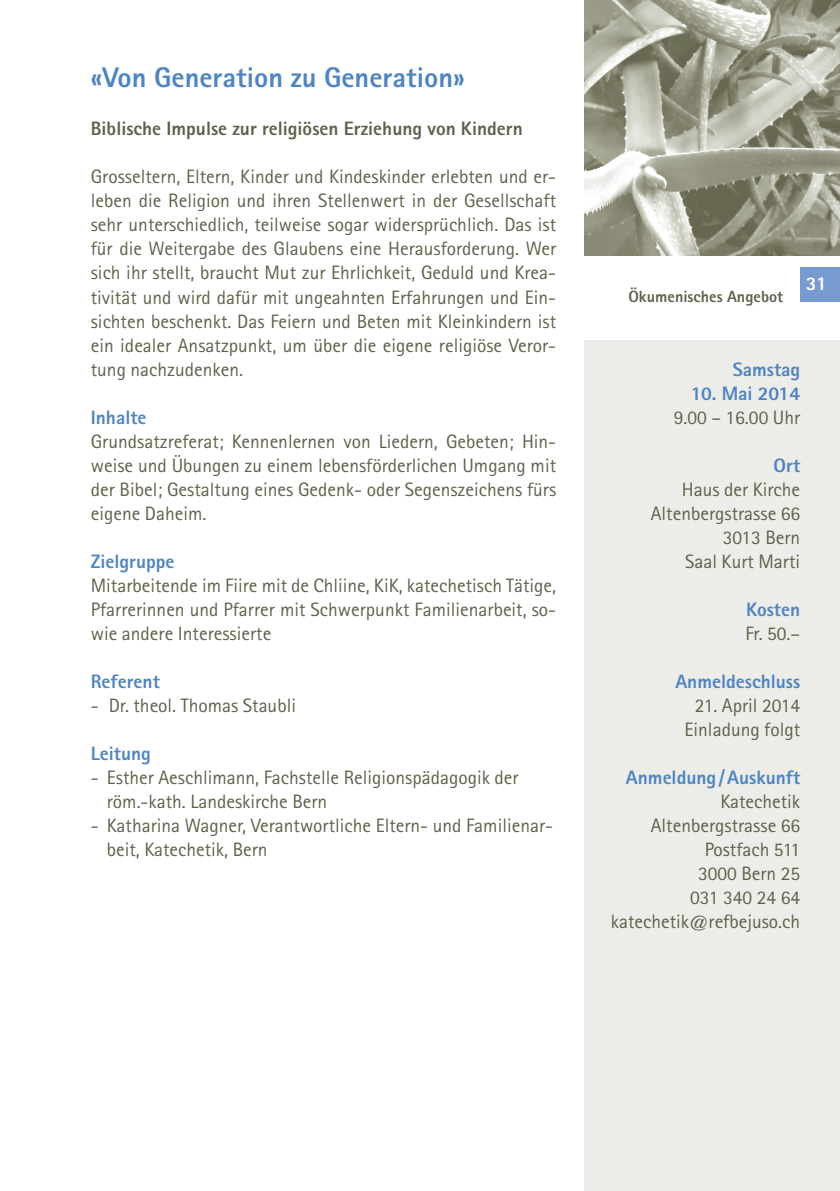
<style>
.page{position:relative;width:840px;height:1191px;background:#fff}
.page>*{position:absolute;margin:0;border:0;box-sizing:border-box;transform-origin:0 0}
.t1{font:800 28.4px "Agfa Rotis Sans Serif";color:#4d84c4}
.t2{font:19.4px/24px "Agfa Rotis Sans Serif";color:#60614b;text-align:justify}
.t3{font:800 19.4px "Agfa Rotis Sans Serif";color:#4d84c4}
.t4{font:800 19.4px "Agfa Rotis Sans Serif";color:#60614b}
.t5{font:800 19.4px "Agfa Rotis Sans Serif";color:#fff}
.t6{font:800 16.2px "Agfa Rotis Sans Serif";color:#60614b}
</style>
<div class="page">
<div style="left:799px;top:267px;width:40px;height:34px;background:#779bd0"></div>
<div style="left:584px;top:340px;width:255px;height:851px;background:#ecece8"></div>
<img style="left:584px;top:0;width:255px;height:255px">
<h1 class="t1" style="left:91px;top:60px;width:375px">«Von Generation zu Generation»</h1>
<p class="t4" style="left:91px;top:116px;width:433px">Biblische Impulse zur religiösen Erziehung von Kindern</p>
<p class="t2" style="left:91px;top:165px;width:466px">Grosseltern, Eltern, Kinder und Kindeskinder erlebten und er&shy;leben die Religion und ihren Stellenwert in der Gesellschaft sehr unterschiedlich, teilweise sogar widersprüchlich. Das ist für die Weitergabe des Glaubens eine Herausforderung. Wer sich ihr stellt, braucht Mut zur Ehrlichkeit, Geduld und Krea&shy;tivität und wird dafür mit ungeahnten Erfahrungen und Ein&shy;sichten beschenkt. Das Feiern und Beten mit Kleinkindern ist ein idealer Ansatzpunkt, um über die eigene religiöse Veror&shy;tung nachzudenken.</p>
<p class="t3" style="left:91px;top:404px;width:57px">Inhalte</p>
<p class="t2" style="left:91px;top:429px;width:466px">Grundsatzreferat; Kennenlernen von Liedern, Gebeten; Hin&shy;weise und Übungen zu einem lebensförderlichen Umgang mit der Bibel; Gestaltung eines Gedenk- oder Segenszeichens fürs eigene Daheim.</p>
<p class="t3" style="left:91px;top:548px;width:85px">Zielgruppe</p>
<p class="t2" style="left:91px;top:573px;width:466px">Mitarbeitende im Fiire mit de Chliine, KiK, katechetisch Tätige, Pfarrerinnen und Pfarrer mit Schwerpunkt Familienarbeit, so&shy;wie andere Interessierte</p>
<p class="t3" style="left:91px;top:668px;width:70px">Referent</p>
<p class="t2" style="left:91px;top:693px;width:207px">- Dr. theol. Thomas Staubli</p>
<p class="t3" style="left:91px;top:740px;width:62px">Leitung</p>
<p class="t2" style="left:107px;top:765px;width:413px;text-indent:-16px">- Esther Aeschlimann, Fachstelle Religionspädagogik der röm.-kath. Landeskirche Bern</p>
<p class="t2" style="left:107px;top:813px;width:447px;text-indent:-16px">- Katharina Wagner, Verantwortliche Eltern- und Familienar&shy;beit, Katechetik, Bern</p>
<p class="t6" style="left:628px;top:286px;width:156px">Ökumenisches Angebot</p>
<p class="t5" style="left:805px;top:271px;width:22px">31</p>
<p class="t3" style="left:732px;top:357px;width:69px">Samstag</p>
<p class="t3" style="left:690px;top:381px;width:111px">10. Mai 2014</p>
<p class="t2" style="left:673px;top:405px;width:128px">9.00 – 16.00 Uhr</p>
<p class="t3" style="left:773px;top:453px;width:28px">Ort</p>
<p class="t2" style="left:650px;top:477px;width:151px;text-align:right">Haus der Kirche<br>Altenbergstrasse 66<br>3013 Bern<br>Saal Kurt Marti</p>
<p class="t3" style="left:745px;top:597px;width:55px">Kosten</p>
<p class="t2" style="left:745px;top:621px;width:56px">Fr. 50.–</p>
<p class="t3" style="left:675px;top:669px;width:126px">Anmeldeschluss</p>
<p class="t2" style="left:684px;top:693px;width:117px;text-align:center">21. April 2014<br>Einladung folgt</p>
<p class="t3" style="left:625px;top:765px;width:176px">Anmeldung/Auskunft</p>
<p class="t2" style="left:610px;top:789px;width:191px;text-align:right">Katechetik<br>Altenbergstrasse 66<br>Postfach 511<br>3000 Bern 25<br>031 340 24 64 katechetik@refbejuso.ch</p>
</div>
